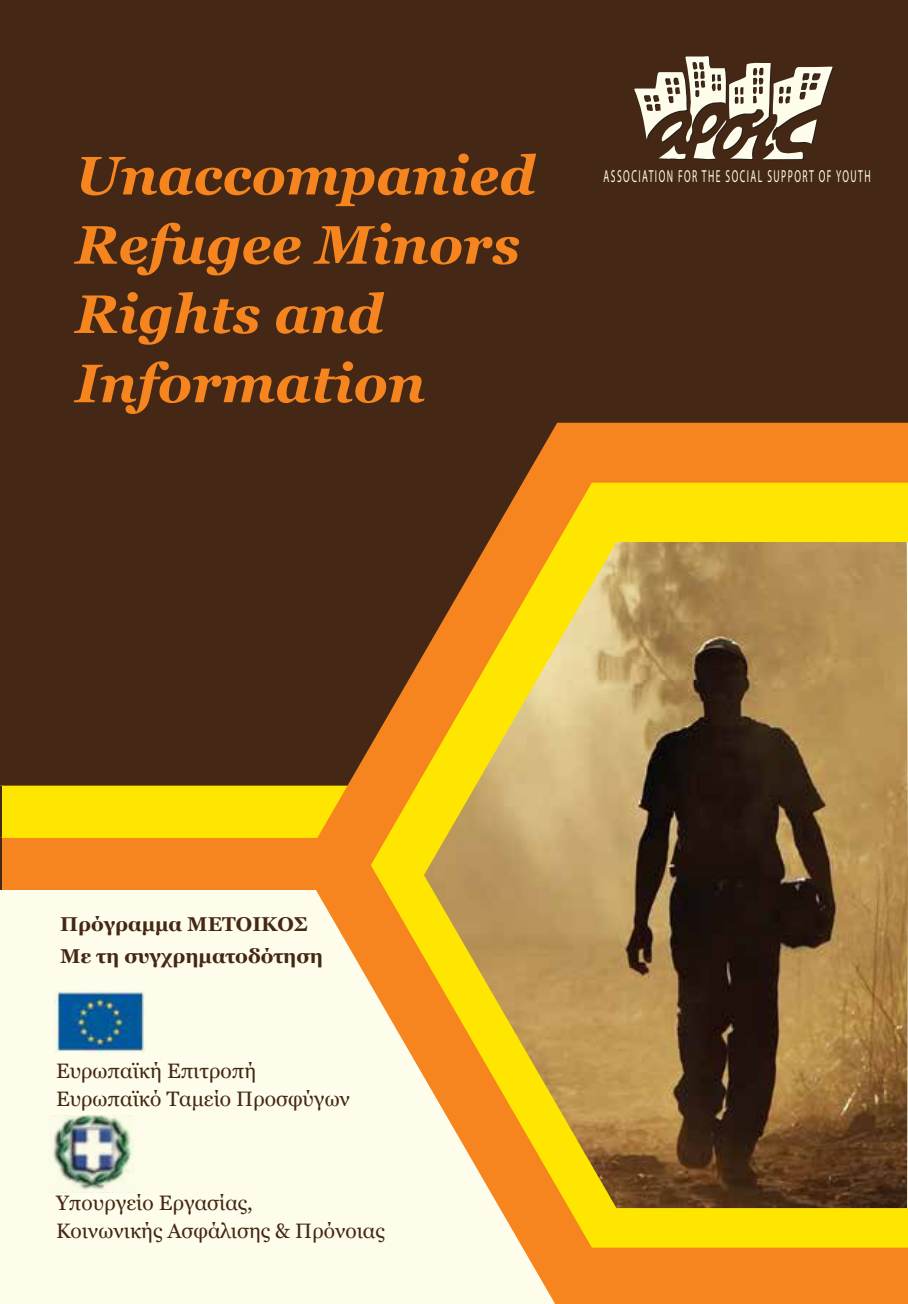
<style>
.page{position:relative;width:908px;height:1304px;background:#fff}
.page>*{position:absolute;margin:0;border:0;box-sizing:border-box;transform-origin:0 0}
.t1{font:italic 700 54.2px/69.2px "Georgia";color:#f6851f}
.t2{font:20.8px/27.8px "Georgia";color:#442714}
.t3{font:700 20px "Georgia";color:#442714}
.t4{font:17.4px "Myriad Pro";letter-spacing:.15em;color:#fefdeb;scale:.55 1}
</style>
<div class="page">
<div style="left:0;top:0;width:907px;height:1304px;background:#442714"></div>
<div style="left:0;top:785px;width:301px;height:52px;background:#fee600"></div>
<div style="left:0;top:837px;width:301px;height:53px;background:#f6851f"></div>
<div style="left:0;top:890px;width:641px;height:414px;background:#fefdeb"></div>
<svg style="left:301px;top:423px;width:606px;height:881px"></svg>
<svg style="left:370px;top:483px;width:537px;height:765px"></svg>
<img style="left:424px;top:542px;width:483px;height:666px">
<img style="left:54px;top:991px;width:91px;height:61px">
<img style="left:48px;top:1115px;width:88px;height:78px">
<svg style="left:634px;top:56px;width:199px;height:104px"></svg>
<h1 class="t1" style="left:75px;top:141px;width:461px">Unaccompanied<br>Refugee Minors<br>Rights and<br>Information</h1>
<p class="t4" style="left:603px;top:165px;width:487px">ASSOCIATION FOR THE SOCIAL SUPPORT OF YOUTH</p>
<p class="t3" style="left:60px;top:911px;width:249px">Πρόγραμμα ΜΕΤΟΙΚΟΣ</p>
<p class="t3" style="left:60px;top:943px;width:264px">Με τη συγχρηματοδότηση</p>
<p class="t2" style="left:56px;top:1057px;width:295px">Ευρωπαϊκή Επιτροπή<br>Ευρωπαϊκό Ταμείο Προσφύγων</p>
<p class="t2" style="left:56px;top:1189px;width:330px">Yπουργείο Εργασίας,<br>Κοινωνικής Ασφάλισης &amp; Πρόνοιας</p>
</div>
